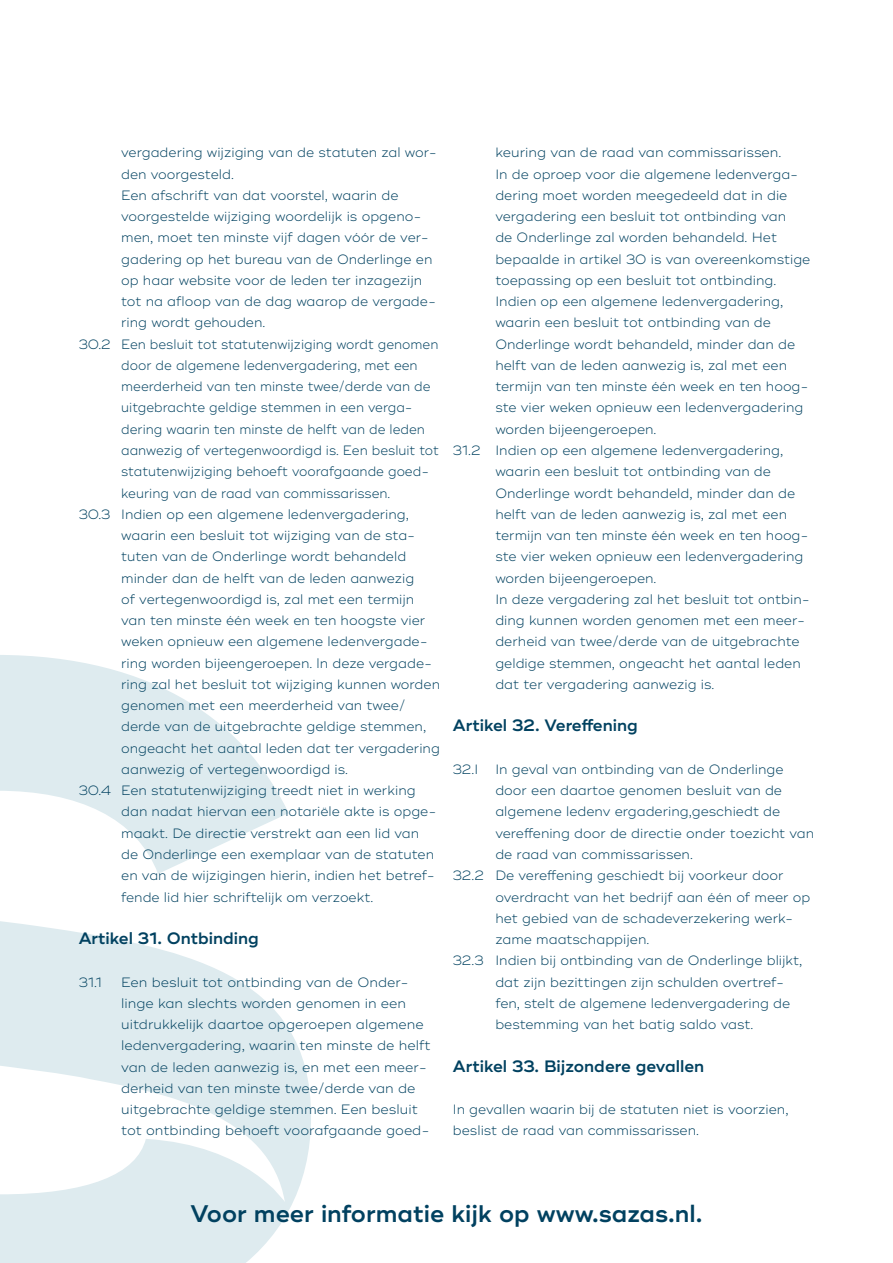
<style>
.page{position:relative;width:893px;height:1263px;background:#fff}
.page>*{position:absolute;margin:0;border:0;box-sizing:border-box;transform-origin:0 0}
.t1{font:600 24px "Ridley Grotesk";color:#014160}
.Artikelkop{font:600 16.5px "Ridley Grotesk";color:#014160}
.Platte_tekst_insprin{font:600 16.5px "Ridley Grotesk";color:#014160}
.Platte_tekst_insprin-2{font:300 13.5px/21.3px "Ridley Grotesk";color:#014160}
.Platte_tekst{font:300 13.5px/21.3px "Ridley Grotesk";color:#014160}
</style>
<div class="page">
<svg style="left:0;top:655px;width:311px;height:608px;fill:#deebef"></svg>
<p class="Platte_tekst_insprin-2" style="left:121px;top:142px;width:317px">vergadering wijziging van de statuten zal wor&shy;den voorgesteld.</p>
<p class="Platte_tekst_insprin-2" style="left:121px;top:185px;width:316px">Een afschrift van dat voorstel, waarin de voorgestelde wijziging woordelijk is opgeno&shy;men, moet ten minste vijf dagen vóór de ver&shy;gadering op het bureau van de Onderlinge en op haar website voor de leden ter inzagezijn tot na afloop van de dag waarop de vergade&shy;ring wordt gehouden.</p>
<p class="Platte_tekst_insprin-2" style="left:121px;top:334px;width:319px;text-indent:-43px">30.2 Een besluit tot statutenwijziging wordt genomen door de algemene ledenvergadering, met een meerderheid van ten minste twee/derde van de uitgebrachte geldige stemmen in een verga&shy;dering waarin ten minste de helft van de leden aanwezig of vertegenwoordigd is. Een besluit tot statutenwijziging behoeft voorafgaande goed&shy;keuring van de raad van commissarissen.</p>
<p class="Platte_tekst_insprin-2" style="left:121px;top:504px;width:320px;text-indent:-43px">30.3 Indien op een algemene ledenvergadering, waarin een besluit tot wijziging van de sta&shy;tuten van de Onderlinge wordt behandeld minder dan de helft van de leden aanwezig<br>of vertegenwoordigd is, zal met een termijn van ten minste één week en ten hoogste vier weken opnieuw een algemene ledenvergade&shy;ring worden bijeengeroepen. ln deze vergade&shy;ring zal het besluit tot wijziging kunnen worden genomen met een meerderheid van twee/ derde van de uitgebrachte geldige stemmen, ongeacht het aantal leden dat ter vergadering aanwezig of vertegenwoordigd is.</p>
<p class="Platte_tekst_insprin-2" style="left:121px;top:780px;width:317px;text-indent:-43px">30.4 Een statutenwijziging treedt niet in werking dan nadat hiervan een notariële akte is opge&shy;maakt. De directie verstrekt aan een lid van de Onderlinge een exemplaar van de statuten en van de wijzigingen hierin, indien het betref&shy;fende lid hier schriftelijk om verzoekt.</p>
<p class="Platte_tekst_insprin" style="left:79px;top:928px;width:182px">Artikel 31. Ontbinding</p>
<p class="Platte_tekst_insprin-2" style="left:79px;top:971px;width:25px">31.1</p>
<p class="Platte_tekst_insprin-2" style="left:121px;top:971px;width:311px">Een besluit tot ontbinding van de Onder&shy;linge kan slechts worden genomen in een uitdrukkelijk daartoe opgeroepen algemene ledenvergadering, waarin ten minste de helft van de leden aanwezig is, en met een meer&shy;derheid van ten minste twee/derde van de uitgebrachte geldige stemmen. Een besluit tot ontbinding behoeft voorafgaande goed-</p>
<p class="Platte_tekst_insprin-2" style="left:495px;top:142px;width:288px">keuring van de raad van commissarissen.</p>
<p class="Platte_tekst_insprin-2" style="left:495px;top:164px;width:317px">In de oproep voor die algemene ledenverga&shy;dering moet worden meegedeeld dat in die vergadering een besluit tot ontbinding van<br>de Onderlinge zal worden behandeld. Het bepaalde in artikel 30 is van overeenkomstige toepassing op een besluit tot ontbinding.</p>
<p class="Platte_tekst_insprin-2" style="left:495px;top:291px;width:315px">Indien op een algemene ledenvergadering, waarin een besluit tot ontbinding van de Onderlinge wordt behandeld, minder dan de helft van de leden aanwezig is, zal met een termijn van ten minste één week en ten hoog&shy;ste vier weken opnieuw een ledenvergadering worden bijeengeroepen.</p>
<p class="Platte_tekst_insprin-2" style="left:495px;top:440px;width:315px;text-indent:-43px">31.2 Indien op een algemene ledenvergadering, waarin een besluit tot ontbinding van de Onderlinge wordt behandeld, minder dan de helft van de leden aanwezig is, zal met een termijn van ten minste één week en ten hoog&shy;ste vier weken opnieuw een ledenvergadering worden bijeengeroepen.</p>
<p class="Platte_tekst_insprin-2" style="left:495px;top:589px;width:316px">In deze vergadering zal het besluit tot ontbin&shy;ding kunnen worden genomen met een meer&shy;derheid van twee/derde van de uitgebrachte geldige stemmen, ongeacht het aantal leden dat ter vergadering aanwezig is.</p>
<p class="Artikelkop" style="left:453px;top:716px;width:186px">Artikel 32. Vereffening</p>
<p class="Platte_tekst_insprin-2" style="left:453px;top:759px;width:27px">32.I</p>
<p class="Platte_tekst_insprin-2" style="left:495px;top:759px;width:320px">In geval van ontbinding van de Onderlinge door een daartoe genomen besluit van de algemene ledenv ergadering,geschiedt de vereffening door de directie onder toezicht van de raad van commissarissen.</p>
<p class="Platte_tekst_insprin-2" style="left:495px;top:865px;width:317px;text-indent:-43px">32.2 De vereffening geschiedt bij voorkeur door overdracht van het bedrijf aan één of meer op het gebied van de schadeverzekering werk&shy;zame maatschappijen.</p>
<p class="Platte_tekst_insprin-2" style="left:495px;top:950px;width:309px;text-indent:-43px">32.3 Indien bij ontbinding van de Onderlinge blijkt, dat zijn bezittingen zijn schulden overtref&shy;fen, stelt de algemene ledenvergadering de bestemming van het batig saldo vast.</p>
<p class="Artikelkop" style="left:453px;top:1056px;width:253px">Artikel 33. Bijzondere gevallen</p>
<p class="Platte_tekst" style="left:453px;top:1099px;width:337px">In gevallen waarin bij de statuten niet is voorzien, beslist de raad van commissarissen.</p>
<h1 class="t1" style="left:191px;top:1199px;width:513px">Voor meer informatie kijk op www.sazas.nl.</h1>
</div>
